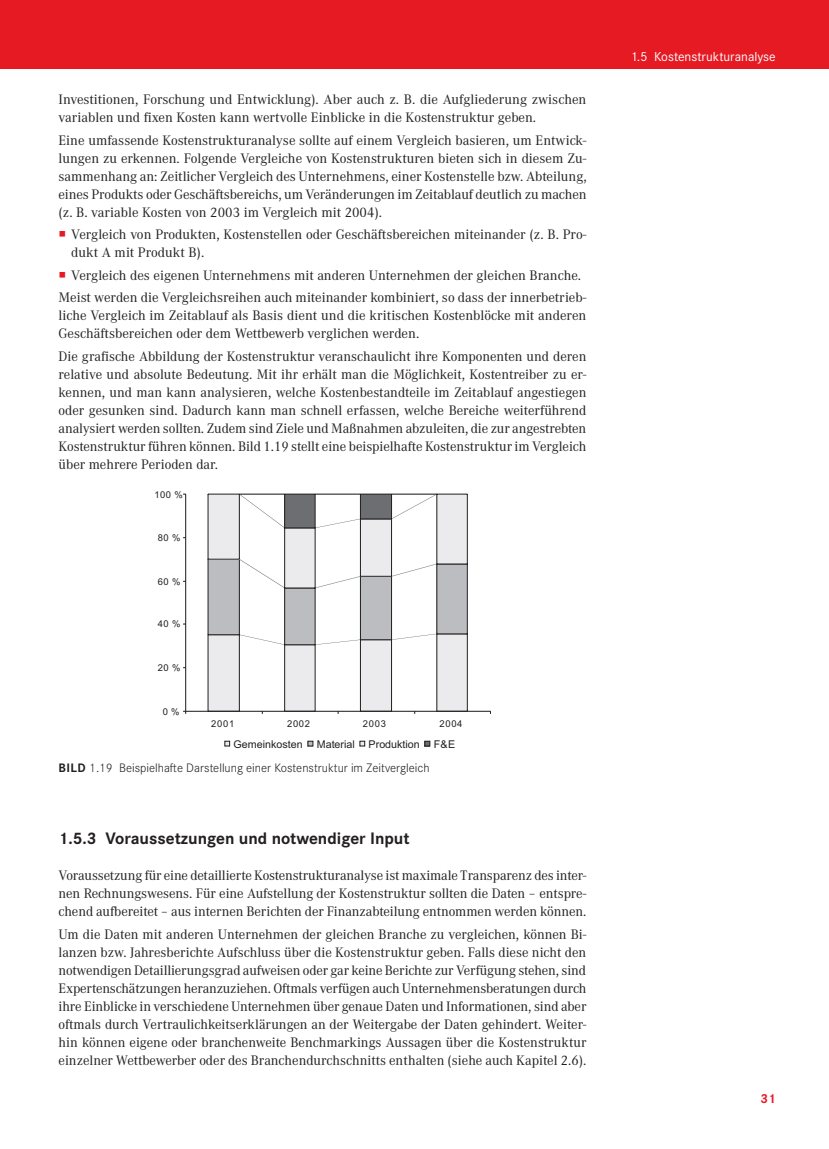
<style>
.page{position:relative;width:829px;height:1149px;background:#fff}
.page>*{position:absolute;margin:0;border:0;box-sizing:border-box;transform-origin:0 0}
.t1{font:700 17.25px "Corporate S Pro";color:#231f20}
.t2{font:14.25px/18px "Corporate A Pro";color:#231f20;text-align:justify}
.t3{font:13.5px "Corporate S Pro";color:#fff}
.t4{font:700 13.5px "Corporate S Pro";color:#e51a23}
.t5{font:300 12.75px "Corporate S Pro";color:#231f20}
.t6{font:10.65px "Arial";color:#231f20}
.t7{font:9.45px "Arial";letter-spacing:.075em;color:#231f20}
.s1{font-weight:700}
</style>
<div class="page">
<div style="left:0;top:0;width:828px;height:69px;background:#e51a23"></div>
<div style="left:208px;top:634px;width:31px;height:77px;background:#ebebed"></div>
<hr style="left:208px;top:634px;width:1px;height:77px;background:#231f20">
<hr style="left:239px;top:634px;width:1px;height:77px;background:#231f20">
<div style="left:284px;top:644px;width:31px;height:67px;background:#ebebed"></div>
<hr style="left:284px;top:644px;width:1px;height:67px;background:#231f20">
<hr style="left:315px;top:644px;width:1px;height:67px;background:#231f20">
<svg style="left:239px;top:634px;width:45px;height:11px"></svg>
<div style="left:360px;top:639px;width:31px;height:72px;background:#ebebed"></div>
<hr style="left:360px;top:639px;width:1px;height:72px;background:#231f20">
<hr style="left:391px;top:639px;width:1px;height:72px;background:#231f20">
<svg style="left:316px;top:639px;width:45px;height:6px"></svg>
<div style="left:436px;top:634px;width:31px;height:77px;background:#ebebed"></div>
<hr style="left:436px;top:634px;width:1px;height:77px;background:#231f20">
<hr style="left:467px;top:634px;width:1px;height:77px;background:#231f20">
<svg style="left:392px;top:634px;width:45px;height:6px"></svg>
<div style="left:208px;top:559px;width:31px;height:75px;background:#bcbdc0"></div>
<hr style="left:208px;top:559px;width:1px;height:76px;background:#231f20">
<hr style="left:208px;top:634px;width:31px;height:1px;background:#231f20">
<hr style="left:239px;top:559px;width:1px;height:76px;background:#231f20">
<div style="left:284px;top:588px;width:31px;height:56px;background:#bcbdc0"></div>
<hr style="left:284px;top:588px;width:1px;height:57px;background:#231f20">
<hr style="left:284px;top:644px;width:31px;height:1px;background:#231f20">
<hr style="left:315px;top:588px;width:1px;height:57px;background:#231f20">
<svg style="left:239px;top:559px;width:45px;height:30px"></svg>
<div style="left:360px;top:576px;width:31px;height:63px;background:#bcbdc0"></div>
<hr style="left:360px;top:576px;width:1px;height:64px;background:#231f20">
<hr style="left:360px;top:639px;width:31px;height:1px;background:#231f20">
<hr style="left:391px;top:576px;width:1px;height:64px;background:#231f20">
<svg style="left:316px;top:576px;width:44px;height:12px"></svg>
<div style="left:436px;top:564px;width:31px;height:70px;background:#bcbdc0"></div>
<hr style="left:436px;top:564px;width:1px;height:70px;background:#231f20">
<hr style="left:436px;top:633px;width:31px;height:1px;background:#231f20">
<hr style="left:467px;top:564px;width:1px;height:70px;background:#231f20">
<svg style="left:392px;top:564px;width:45px;height:12px"></svg>
<div style="left:208px;top:494px;width:31px;height:65px;background:#ebebed"></div>
<hr style="left:208px;top:494px;width:1px;height:65px;background:#231f20">
<hr style="left:208px;top:559px;width:31px;height:1px;background:#231f20">
<hr style="left:239px;top:494px;width:1px;height:65px;background:#231f20">
<hr style="left:208px;top:494px;width:31px;height:1px;background:#231f20">
<div style="left:284px;top:528px;width:31px;height:60px;background:#ebebed"></div>
<hr style="left:284px;top:528px;width:1px;height:60px;background:#231f20">
<hr style="left:284px;top:588px;width:31px;height:1px;background:#231f20">
<hr style="left:315px;top:528px;width:1px;height:60px;background:#231f20">
<div style="left:360px;top:519px;width:31px;height:57px;background:#ebebed"></div>
<hr style="left:360px;top:519px;width:1px;height:57px;background:#231f20">
<hr style="left:360px;top:576px;width:31px;height:1px;background:#231f20">
<hr style="left:391px;top:519px;width:1px;height:57px;background:#231f20">
<div style="left:436px;top:494px;width:31px;height:70px;background:#ebebed"></div>
<hr style="left:436px;top:494px;width:1px;height:70px;background:#231f20">
<hr style="left:436px;top:564px;width:31px;height:1px;background:#231f20">
<hr style="left:467px;top:494px;width:1px;height:70px;background:#231f20">
<hr style="left:436px;top:494px;width:31px;height:1px;background:#231f20">
<div style="left:284px;top:494px;width:31px;height:34px;background:#6d6e71"></div>
<svg style="left:239px;top:495px;width:45px;height:34px"></svg>
<hr style="left:284px;top:494px;width:1px;height:34px;background:#231f20">
<hr style="left:284px;top:527px;width:31px;height:1px;background:#231f20">
<hr style="left:284px;top:494px;width:31px;height:1px;background:#231f20">
<hr style="left:239px;top:494px;width:45px;height:1px;background:#231f20">
<div style="left:360px;top:494px;width:31px;height:25px;background:#6d6e71"></div>
<svg style="left:315px;top:495px;width:46px;height:33px"></svg>
<hr style="left:360px;top:518px;width:31px;height:1px;background:#231f20">
<svg style="left:391px;top:494px;width:46px;height:25px"></svg>
<hr style="left:360px;top:494px;width:31px;height:1px;background:#231f20">
<hr style="left:315px;top:494px;width:45px;height:1px;background:#231f20">
<hr style="left:391px;top:494px;width:45px;height:1px;background:#231f20">
<hr style="left:185px;top:494px;width:1px;height:217px;background:#231f20">
<hr style="left:185px;top:711px;width:305px;height:1px;background:#231f20">
<svg style="left:224px;top:741px;width:6px;height:5px"></svg>
<svg style="left:307px;top:741px;width:6px;height:5px"></svg>
<svg style="left:359px;top:741px;width:6px;height:5px"></svg>
<svg style="left:424px;top:741px;width:6px;height:5px"></svg>
<p class="t2" style="left:58px;top:90px;width:529px">Investitionen, Forschung und Entwicklung). Aber auch z. B. die Aufgliederung zwischen variablen und fixen Kosten kann wertvolle Einblicke in die Kostenstruktur geben.</p>
<p class="t2" style="left:58px;top:130px;width:529px">Eine umfassende Kostenstrukturanalyse sollte auf einem Vergleich basieren, um Entwick&shy;lungen zu erkennen. Folgende Vergleiche von Kostenstrukturen bieten sich in diesem Zu&shy;sammenhang an: Zeitlicher Vergleich des Unternehmens, einer Kostenstelle bzw. Abteilung, eines Produkts oder Geschäftsbereichs, um Veränderungen im Zeitablauf deutlich zu machen (z. B. variable Kosten von 2003 im Vergleich mit 2004).</p>
<p class="t2" style="left:71px;top:225px;width:516px">Vergleich von Produkten, Kostenstellen oder Geschäftsbereichen miteinander (z. B. Pro&shy;dukt A mit Produkt B).</p>
<p class="t2" style="left:58px;top:263px;width:529px;line-height:22.5px;text-align:center">Vergleich des eigenen Unternehmens mit anderen Unternehmen der gleichen Branche.<br>Meist werden die Vergleichsreihen auch miteinander kombiniert, so dass der innerbetrieb-</p>
<p class="t2" style="left:58px;top:306px;width:529px">liche Vergleich im Zeitablauf als Basis dient und die kritischen Kostenblöcke mit anderen<br>Geschäftsbereichen oder dem Wettbewerb verglichen werden.</p>
<p class="t2" style="left:58px;top:346px;width:529px">Die grafische Abbildung der Kostenstruktur veranschaulicht ihre Komponenten und deren relative und absolute Bedeutung. Mit ihr erhält man die Möglichkeit, Kostentreiber zu er&shy;kennen, und man kann analysieren, welche Kostenbestandteile im Zeitablauf angestiegen oder gesunken sind. Dadurch kann man schnell erfassen, welche Bereiche weiterführend analysiert werden sollten. Zudem sind Ziele und Maßnahmen abzuleiten, die zur angestrebten Kostenstruktur führen können. Bild 1.19 stellt eine beispielhafte Kostenstruktur im Vergleich über mehrere Perioden dar.</p>
<p class="t7" style="left:154px;top:488px;width:30px">100 %</p>
<p class="t7" style="left:158px;top:531px;width:24px">80 %</p>
<p class="t7" style="left:158px;top:575px;width:24px">60 %</p>
<p class="t7" style="left:158px;top:618px;width:24px">40 %</p>
<p class="t7" style="left:158px;top:661px;width:24px">20 %</p>
<p class="t7" style="left:163px;top:705px;width:18px">0 %</p>
<p class="t7" style="left:211px;top:717px;width:25px">2001</p>
<p class="t7" style="left:287px;top:717px;width:25px">2002</p>
<p class="t7" style="left:362px;top:717px;width:25px">2003</p>
<p class="t7" style="left:439px;top:717px;width:25px">2004</p>
<p class="t6" style="left:233px;top:737px;width:71px">Gemeinkosten</p>
<p class="t6" style="left:317px;top:737px;width:39px">Material</p>
<p class="t6" style="left:368px;top:737px;width:53px">Produktion</p>
<p class="t6" style="left:433px;top:737px;width:23px">F&amp;E</p>
<p class="t5" style="left:58px;top:759px;width:372px"><span class="s1">BILD</span> 1.19 Beispielhafte Darstellung einer Kostenstruktur im Zeitvergleich</p>
<p class="t1" style="left:58px;top:825px;width:352px">1.5.3 Voraussetzungen und notwendiger Input</p>
<p class="t2" style="left:58px;top:866px;width:529px">Voraussetzung für eine detaillierte Kostenstrukturanalyse ist maximale Transparenz des inter&shy;nen Rechnungswesens. Für eine Aufstellung der Kostenstruktur sollten die Daten – entspre&shy;chend aufbereitet – aus internen Berichten der Finanzabteilung entnommen werden können.</p>
<p class="t2" style="left:58px;top:924px;width:529px">Um die Daten mit anderen Unternehmen der gleichen Branche zu vergleichen, können Bi&shy;lanzen bzw. Jahresberichte Aufschluss über die Kostenstruktur geben. Falls diese nicht den notwendigen Detaillierungsgrad aufweisen oder gar keine Berichte zur Verfügung stehen, sind Expertenschätzungen heranzuziehen. Oftmals verfügen auch Unternehmensberatungen durch ihre Einblicke in verschiedene Unternehmen über genaue Daten und Informationen, sind aber oftmals durch Vertraulichkeitserklärungen an der Weitergabe der Daten gehindert. Weiter&shy;hin können eigene oder branchenweite Benchmarkings Aussagen über die Kostenstruktur einzelner Wettbewerber oder des Branchendurchschnitts enthalten (siehe auch Kapitel 2.6).</p>
<p class="t3" style="left:632px;top:46px;width:144px">1.5 Kostenstrukturanalyse</p>
<p class="t4" style="left:760px;top:1087px;width:17px">31</p>
</div>
